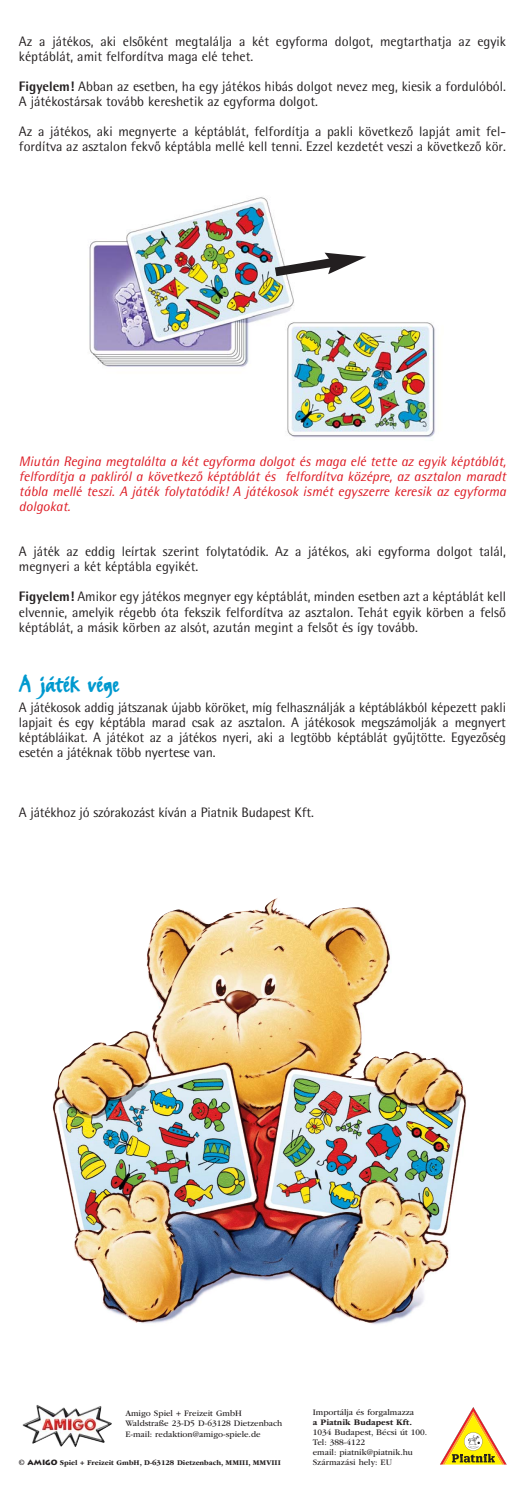
<style>
.page{position:relative;width:525px;height:1489px;background:#fff}
.page>*{position:absolute;margin:0;border:0;box-sizing:border-box;transform-origin:0 0}
.t1{font:27.5px "FF Erikrighthand H";color:#0099cf}
.t2{font:13.75px/15px "Rotis Semi Sans H";color:#231f20}
.t3{font:italic 13.75px/15px "Rotis Semi Sans H";color:#dd1b24;text-align:justify}
.t4{font:8.75px/10px "Garamond H";color:#231f20}
.t5{font:700 8.75px "Garamond H";color:#231f20}
.t6{font:700 7.5px "Garamond H";color:#231f20}
.s1{font-weight:800}
.s2{font-family:"Lithos Pro";font-weight:900}
</style>
<div class="page">
<img style="left:89px;top:197px;width:346px;height:241px">
<svg style="left:265px;top:252px;width:101px;height:30px"></svg>
<img style="left:53px;top:898px;width:414px;height:427px">
<img style="left:22px;top:1405px;width:90px;height:41px">
<svg style="left:440px;top:1407px;width:66px;height:57px"></svg>
<p class="t2" style="left:19px;top:35px;width:488px">Az a játékos, aki elsőként megtalálja a két egyforma dolgot, megtarthatja az egyik képtáblát, amit felfordítva maga elé tehet.</p>
<p class="t2" style="left:19px;top:80px;width:488px"><span class="s1">Figyelem!</span> Abban az esetben, ha egy játékos hibás dolgot nevez meg, kiesik a fordulóból.<br>A játékostársak tovább kereshetik az egyforma dolgot.</p>
<p class="t2" style="left:19px;top:125px;width:488px">Az a játékos, aki megnyerte a képtáblát, felfordítja a pakli következő lapját amit fel - fordítva az asztalon fekvő képtábla mellé kell tenni. Ezzel kezdetét veszi a következő kör.</p>
<p class="t3" style="left:19px;top:455px;width:488px">Miután Regina megtalálta a két egyforma dolgot és maga elé tette az egyik képtáblát, felfordítja a pakliról a következő képtáblát és felfordítva középre, az asztalon maradt tábla mellé teszi. A játék folytatódik! A játékosok ismét egyszerre keresik az egyforma dolgokat.</p>
<p class="t2" style="left:19px;top:545px;width:488px">A játék az eddig leírtak szerint folytatódik. Az a játékos, aki egyforma dolgot talál, megnyeri a két képtábla egyikét.</p>
<p class="t2" style="left:19px;top:590px;width:488px;text-align:justify"><span class="s1">Figyelem!</span> Amikor egy játékos megnyer egy képtáblát, minden esetben azt a képtáblát kell elvennie, amelyik régebb óta fekszik felfordítva az asztalon. Tehát egyik körben a felső képtáblát, a másik körben az alsót, azután megint a felsőt és így tovább.</p>
<h1 class="t1" style="left:19px;top:666px;width:102px">A játék vége</h1>
<p class="t2" style="left:19px;top:700px;width:488px;text-align:justify">A játékosok addig játszanak újabb köröket, míg felhasználják a képtáblákból képezett pakli lapjait és egy képtábla marad csak az asztalon. A játékosok megszámolják a megnyert képtábláikat. A játékot az a játékos nyeri, aki a legtöbb képtáblát gyűjtötte. Egyezőség esetén a játéknak több nyertese van.</p>
<p class="t2" style="left:19px;top:805px;width:296px">A játékhoz jó szórakozást kíván a Piatnik Budapest Kft.</p>
<p class="t4" style="left:125px;top:1408px;width:158px;line-height:10.5px">Amigo Spiel + Freizeit GmbH<br>Waldstraße 23-D5 D-63128 Dietzenbach<br>E-mail: redaktion@amigo-spiele.de</p>
<p class="t4" style="left:312px;top:1407px;width:103px">Importálja és forgalmazza</p>
<p class="t5" style="left:312px;top:1416px;width:101px">a Piatnik Budapest Kft.</p>
<p class="t4" style="left:312px;top:1427px;width:116px">1034 Budapest, Bécsi út 100.<br>Tel: 388-4122<br>email: piatnik@piatnik.hu<br>Származási hely: EU</p>
<p class="t6" style="left:19px;top:1457px;width:263px">© <span class="s2">AMIGO</span> Spiel + Freizeit GmbH, D-63128 Dietzenbach, MMIII, MMVIII</p>
</div>
